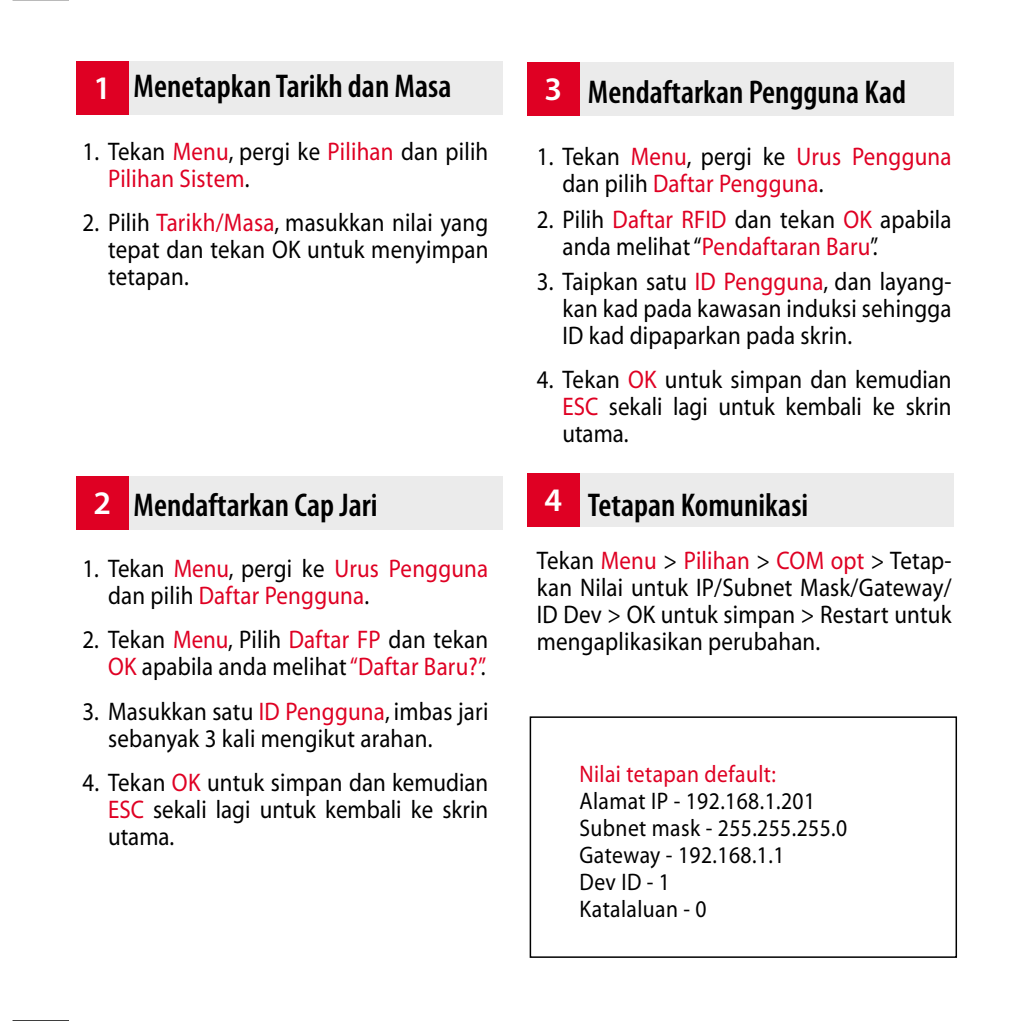
<style>
.page{position:relative;width:1021px;height:1021px;background:#fff}
.page>*{position:absolute;margin:0;border:0;box-sizing:border-box;transform-origin:0 0}
.t1{font:600 condensed 33px "Myriad Pro";color:#000}
.t2{font:600 33px "Myriad Pro";color:#fff}
.t3{font:25.5px/27px "Myriad";letter-spacing:.01em;color:#000;text-align:justify;scale:.9 1}
.t4{font:25.5px/27px "Myriad";letter-spacing:.01em;color:#df0023;scale:.9 1}
.t5{font:24px/27px "Myriad";letter-spacing:.02em;color:#000;scale:.9 1}
.t6{font:24px "Myriad";letter-spacing:.02em;color:#df0023;scale:.9 1}
.s1{color:#df0023}
.s2{color:#000}
</style>
<div class="page">
<hr style="left:13px;top:0;width:56px;height:1px;background:#000">
<hr style="left:13px;top:1020px;width:56px;height:1px;background:#000">
<div style="left:77px;top:61px;width:426px;height:53px;background:#ebebeb"></div>
<div style="left:77px;top:61px;width:52px;height:53px;background:#df0023"></div>
<div style="left:77px;top:476px;width:426px;height:53px;background:#ebebeb"></div>
<div style="left:77px;top:476px;width:52px;height:53px;background:#df0023"></div>
<div style="left:529px;top:716px;width:428px;height:241px;border:2px solid #000"></div>
<div style="left:527px;top:473px;width:427px;height:54px;background:#ebebeb"></div>
<div style="left:527px;top:473px;width:52px;height:54px;background:#df0023"></div>
<div style="left:527px;top:62px;width:427px;height:53px;background:#ebebeb"></div>
<div style="left:527px;top:62px;width:52px;height:53px;background:#df0023"></div>
<p class="t1" style="left:134px;top:66px;width:319px">Menetapkan Tarikh dan Masa</p>
<p class="t2" style="left:544px;top:68px;width:19px">3</p>
<p class="t3" style="left:108px;top:139px;width:424px;text-indent:-26px">1. Tekan <span class="s1">Menu</span>, pergi ke <span class="s1">Pilihan</span> dan pilih<br><span class="s1">Pilihan Sistem</span>.</p>
<p class="t3" style="left:108px;top:210px;width:424px;text-indent:-26px">2. Pilih <span class="s1">Tarikh/Masa</span>, masukkan nilai yang tepat dan tekan OK untuk menyimpan tetapan.</p>
<p class="t2" style="left:94px;top:66px;width:19px">1</p>
<p class="t1" style="left:588px;top:71px;width:320px">Mendaftarkan Pengguna Kad</p>
<p class="t4" style="left:562px;top:144px;width:434px;text-indent:-26px"><span class="s2">1. Tekan</span> Menu<span class="s2">, pergi ke</span> Urus Pengguna <span class="s2">dan pilih</span> Daftar Pengguna<span class="s2">.</span></p>
<p class="t3" style="left:562px;top:207px;width:434px;text-indent:-26px">2. Pilih <span class="s1">Daftar RFID</span> dan tekan <span class="s1">OK</span> apabila anda melihat“<span class="s1">Pendaftaran Baru</span>”.</p>
<p class="t3" style="left:562px;top:269px;width:434px;text-indent:-26px">3. Taipkan satu <span class="s1">ID Pengguna</span>, dan layang&shy;kan kad pada kawasan induksi sehingga ID kad dipaparkan pada skrin.</p>
<p class="t3" style="left:562px;top:367px;width:434px;text-indent:-25px">4. Tekan <span class="s1">OK</span> untuk simpan dan kemudian <span class="s1">ESC</span> sekali lagi untuk kembali ke skrin utama.</p>
<p class="t2" style="left:94px;top:482px;width:19px">2</p>
<p class="t2" style="left:544px;top:479px;width:19px">4</p>
<p class="t1" style="left:134px;top:485px;width:245px">Mendaftarkan Cap Jari</p>
<p class="t4" style="left:108px;top:556px;width:424px;text-indent:-26px"><span class="s2">1. Tekan</span> Menu<span class="s2">, pergi ke</span> Urus Pengguna <span class="s2">dan pilih</span> Daftar Pengguna<span class="s2">.</span></p>
<p class="t3" style="left:82px;top:627px;width:452px;text-align:right">2. Tekan <span class="s1">Menu</span>, Pilih <span class="s1">Daftar FP</span> dan tekan<br><span class="s1">OK</span> apabila anda melihat<span class="s1">“Daftar Baru?”</span>.</p>
<p class="t3" style="left:108px;top:698px;width:424px;text-indent:-26px">3. Masukkan satu <span class="s1">ID Pengguna</span>, imbas jari sebanyak 3 kali mengikut arahan.</p>
<p class="t3" style="left:108px;top:769px;width:424px;text-indent:-25px">4. Tekan <span class="s1">OK</span> untuk simpan dan kemudian <span class="s1">ESC</span> sekali lagi untuk kembali ke skrin utama.</p>
<p class="t1" style="left:588px;top:485px;width:222px">Tetapan Komunikasi</p>
<p class="t3" style="left:537px;top:548px;width:462px">Tekan <span class="s1">Menu</span> &gt; <span class="s1">Pilihan</span> &gt; <span class="s1">COM opt</span> &gt; Tetap&shy;kan Nilai untuk IP/Subnet Mask/Gateway/ ID Dev &gt; OK untuk simpan &gt; Restart untuk mengaplikasikan perubahan.</p>
<p class="t6" style="left:579px;top:762px;width:220px">Nilai tetapan default:</p>
<p class="t5" style="left:579px;top:788px;width:299px">Alamat IP - 192.168.1.201<br>Subnet mask - 255.255.255.0<br>Gateway - 192.168.1.1<br>Dev ID - 1<br>Katalaluan - 0</p>
</div>
